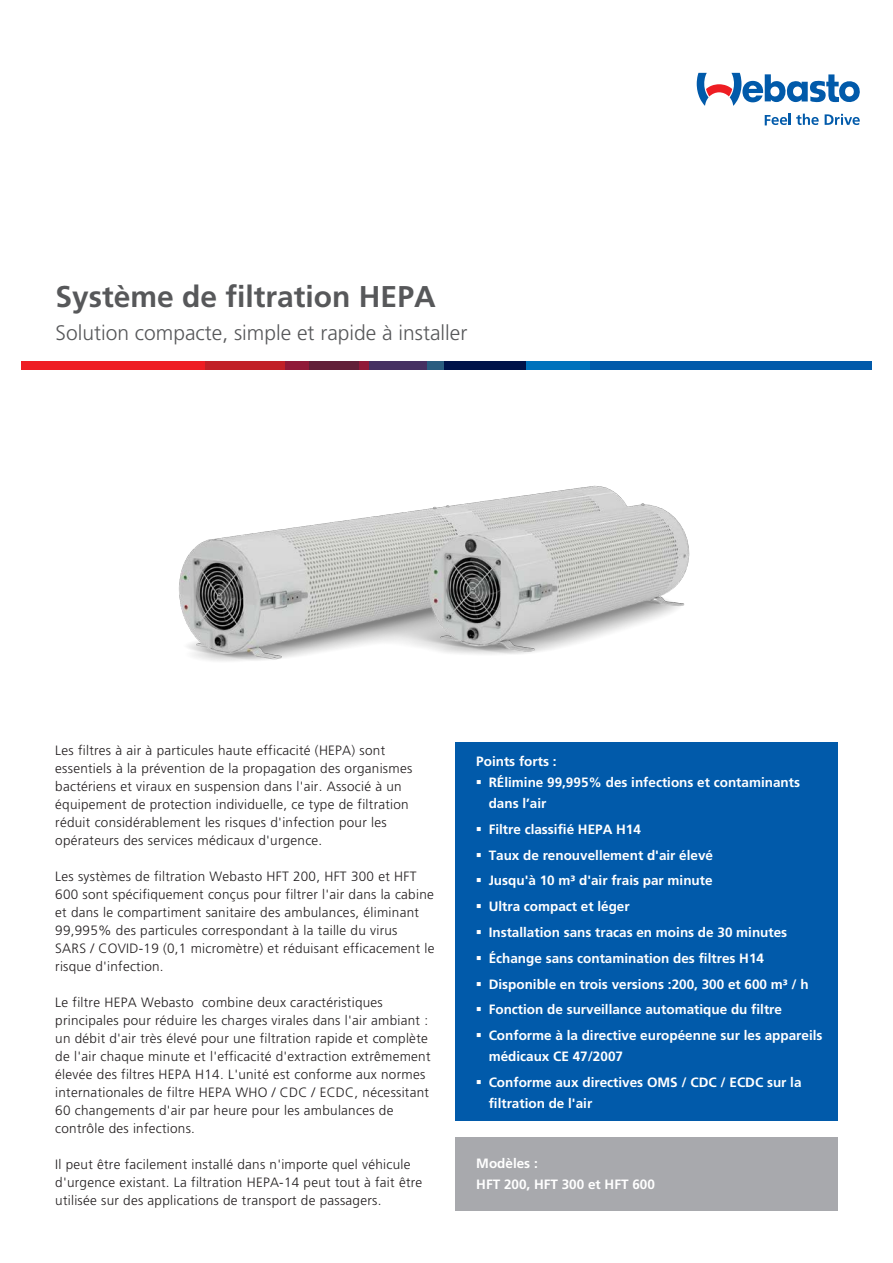
<style>
.page{position:relative;width:893px;height:1263px;background:#fff}
.page>*{position:absolute;margin:0;border:0;box-sizing:border-box;transform-origin:0 0}
.t1{font:700 30px "Frutiger";color:#57585a}
.t2{font:300 21px "Frutiger";color:#57585a}
.Copy{font:300 13.5px/18px "Frutiger";letter-spacing:.02em;color:#231f20}
.t3{font:700 13.5px/25.8px "Frutiger";color:#fff}
</style>
<div class="page">
<img style="left:179px;top:485px;width:511px;height:176px">
<svg style="left:765px;top:114px;width:54px;height:11px"></svg>
<svg style="left:825px;top:114px;width:35px;height:11px"></svg>
<svg style="left:697px;top:73px;width:163px;height:33px"></svg>
<div style="left:21px;top:361px;width:184px;height:9px;background:#ee1d23"></div>
<div style="left:205px;top:361px;width:80px;height:9px;background:#c12027"></div>
<div style="left:285px;top:361px;width:24px;height:9px;background:#901938"></div>
<div style="left:309px;top:361px;width:50px;height:9px;background:#611f38"></div>
<div style="left:359px;top:361px;width:10px;height:9px;background:#901938"></div>
<div style="left:369px;top:361px;width:57px;height:9px;background:#453162"></div>
<div style="left:426px;top:361px;width:18px;height:9px;background:#2a5d80"></div>
<div style="left:444px;top:361px;width:82px;height:9px;background:#00134a"></div>
<div style="left:526px;top:361px;width:64px;height:9px;background:#0072bc"></div>
<div style="left:590px;top:361px;width:282px;height:9px;background:#015aaa"></div>
<div style="left:455px;top:742px;width:383px;height:378px;background:#015aaa"></div>
<div style="left:455px;top:1137px;width:383px;height:74px;background:#a8a9ad"></div>
<p class="t1" style="left:56px;top:279px;width:382px">Système de filtration HEPA</p>
<p class="t2" style="left:56px;top:321px;width:413px">Solution compacte, simple et rapide à installer</p>
<p class="Copy" style="left:55px;top:741px;width:358px">Les filtres à air à particules haute efficacité (HEPA) sont essentiels à la prévention de la propagation des organismes bactériens et viraux en suspension dans l'air. Associé à un équipement de protection individuelle, ce type de filtration réduit considérablement les risques d'infection pour les opérateurs des services médicaux d'urgence.</p>
<p class="Copy" style="left:55px;top:867px;width:381px">Les systèmes de filtration Webasto HFT 200, HFT 300 et HFT 600 sont spécifiquement conçus pour filtrer l'air dans la cabine et dans le compartiment sanitaire des ambulances, éliminant 99,995% des particules correspondant à la taille du virus<br>SARS / COVID-19 (0,1 micromètre) et réduisant efficacement le risque d'infection.</p>
<p class="Copy" style="left:55px;top:993px;width:377px">Le filtre HEPA Webasto combine deux caractéristiques principales pour réduire les charges virales dans l'air ambiant : un débit d'air très élevé pour une filtration rapide et complète de l'air chaque minute et l'efficacité d'extraction extrêmement élevée des filtres HEPA H14. L'unité est conforme aux normes internationales de filtre HEPA WHO / CDC / ECDC, nécessitant 60 changements d'air par heure pour les ambulances de contrôle des infections.</p>
<p class="Copy" style="left:55px;top:1155px;width:369px">Il peut être facilement installé dans n'importe quel véhicule d'urgence existant. La filtration HEPA-14 peut tout à fait être utilisée sur des applications de transport de passagers.</p>
<p class="t3" style="left:476px;top:749px;width:82px">Points forts :</p>
<p class="t3" style="left:489px;top:772px;width:313px;line-height:21px">RÉlimine 99,995% des infections et contaminants dans l’air</p>
<p class="t3" style="left:489px;top:816px;width:335px">Filtre classifié HEPA H14<br>Taux de renouvellement d'air élevé<br>Jusqu'à 10 m³ d'air frais par minute<br>Ultra compact et léger<br>Installation sans tracas en moins de 30 minutes Échange sans contamination des filtres H14<br>Disponible en trois versions :200, 300 et 600 m³ / h Fonction de surveillance automatique du filtre Conforme à la directive européenne sur les appareils</p>
<p class="t3" style="left:489px;top:1044px;width:314px">médicaux CE 47/2007<br>Conforme aux directives OMS / CDC / ECDC sur la</p>
<p class="t3" style="left:489px;top:1090px;width:105px">filtration de l'air</p>
<p class="t3" style="left:476px;top:1153px;width:180px;line-height:21px">Modèles :<br>HFT 200, HFT 300 et HFT 600</p>
</div>
